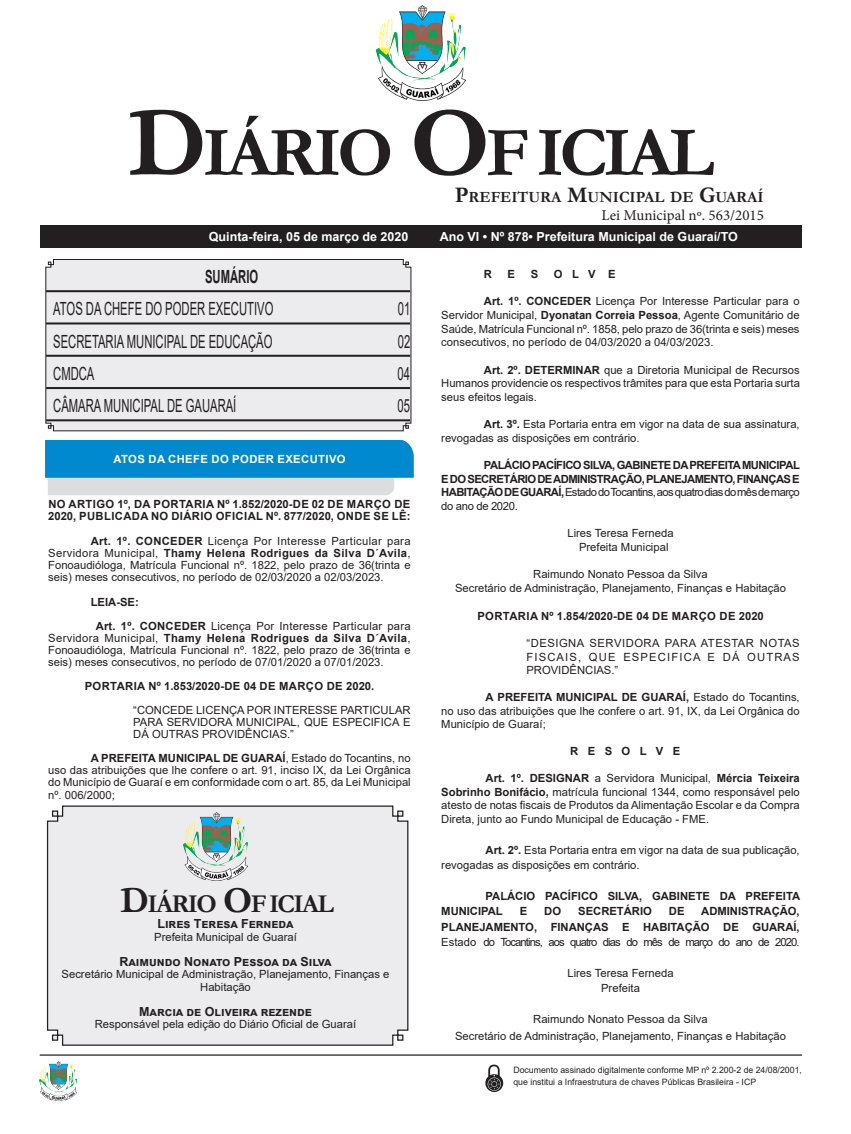
<style>
.page{position:relative;width:851px;height:1134px;background:#fff}
.page>*{position:absolute;margin:0;border:0;box-sizing:border-box;transform-origin:0 0}
.CORPO_DE_TEXTO{font:700 70.88px "Garamond";letter-spacing:-.06em;color:#231f20}
.CORPO_DE_TEXTO-2{font:700 25.88px "Garamond";letter-spacing:-.06em;color:#231f20}
.Nome_Secretário{font:18.12px "Arial";color:#231f20;scale:.62 1}
.Nome_Secretário-2{font:700 18.12px "Arial";color:#231f20;scale:.62 1}
.CORPO_DE_TEXTO-3{font:700 15.62px "Garamond";color:#231f20}
.t1{font:15px "Minion Pro";color:#231f20}
.t2{font:700 12.5px "Arial";color:#fff}
.Assinatura{font:700 12.5px "Arial";color:#231f20}
.CORPO_DE_TEXTO-4{font:11.25px/12.1px "Arial";color:#231f20;text-align:justify}
.Corpo_de_texto{font:11.25px/13.5px "Arial";color:#231f20;text-align:justify}
.Assinatura-2{font:11.25px/12.5px "Arial";color:#231f20;text-align:center}
.CORPO_DE_TEXTO-5{font:700 11.25px/13.6px "Arial";letter-spacing:-.05em;color:#231f20;text-align:justify}
.TITULOS{font:700 11.25px/12.5px "Arial";letter-spacing:.035em;color:#231f20}
.EMENTA{font:11.25px/12px "Arial";color:#231f20;text-align:justify}
.Corpo_de_texto-2{font:700 11.25px/15.4px "Arial";color:#231f20}
.Chancela2{font:700 11.25px "Arial";letter-spacing:.035em;color:#fff}
.CORPO_DE_TEXTO-6{font:8.75px/12.5px "Arial";color:#231f20}
.s1{font-size:101.25px}
.s2{font-size:22.38px}
.s3{font-weight:700}
.s4{font-size:36.88px}
.s5{font-weight:400}
</style>
<div class="page">
<div style="left:40px;top:225px;width:761px;height:22px;background:#231f20"></div>
<svg style="left:45px;top:440px;width:368px;height:55px;background:#46a4d4"></svg>
<hr style="left:40px;top:1054px;width:761px;height:2px;background:#231f20">
<img style="left:376px;top:5px;width:89px;height:95px">
<img style="left:40px;top:1061px;width:37px;height:39px">
<svg style="left:485px;top:1065px;width:18px;height:27px"></svg>
<div style="left:46px;top:805px;width:363px;height:241px;background:#ececee"></div>
<img style="left:183px;top:812px;width:64px;height:68px">
<svg style="left:45px;top:259px;width:366px;height:172px;background:#dddcde"></svg>
<p class="CORPO_DE_TEXTO" style="left:128px;top:105px;width:587px"><span class="s1">D</span>IÁRIO <span class="s1">O</span>F ICIAL</p>
<p class="CORPO_DE_TEXTO-3" style="left:455px;top:186px;width:310px"><span class="s2">P</span>REFEITURA <span class="s2">M</span>UNICIPAL DE <span class="s2">G</span>UARAÍ</p>
<p class="t1" style="left:601px;top:205px;width:164px">Lei Municipal nº. 563/2015</p>
<p class="t2" style="left:209px;top:228px;width:201px">Quinta-feira, 05 de março de 2020</p>
<p class="t2" style="left:439px;top:228px;width:299px">Ano VI • Nº 878• Prefeitura Municipal de Guaraí/TO</p>
<p class="Nome_Secretário-2" style="left:205px;top:264px;width:87px">SUMÁRIO</p>
<p class="Nome_Secretário" style="left:53px;top:297px;width:357px">ATOS DA CHEFE DO PODER EXECUTIVO</p>
<p class="Nome_Secretário" style="left:398px;top:297px;width:22px">01</p>
<p class="Nome_Secretário" style="left:53px;top:329px;width:355px">SECRETARIA MUNICIPAL DE EDUCAÇÃO</p>
<p class="Nome_Secretário" style="left:397px;top:329px;width:22px">02</p>
<p class="Nome_Secretário" style="left:53px;top:361px;width:68px">CMDCA</p>
<p class="Nome_Secretário" style="left:397px;top:361px;width:22px">04</p>
<p class="Nome_Secretário" style="left:53px;top:393px;width:297px">CÂMARA MUNICIPAL DE GAUARAÍ</p>
<p class="Nome_Secretário" style="left:397px;top:393px;width:22px">05</p>
<p class="Chancela2" style="left:113px;top:451px;width:233px">ATOS DA CHEFE DO PODER EXECUTIVO</p>
<p class="TITULOS" style="left:48px;top:498px;width:364px">NO ARTIGO 1º, DA PORTARIA Nº 1.852/2020-DE 02 DE MARÇO DE<br>2020, PUBLICADA NO DIÁRIO OFICIAL Nº. 877/2020, ONDE SE LÊ:</p>
<p class="CORPO_DE_TEXTO-4" style="left:48px;top:535px;width:364px;text-indent:43px"><span class="s3">Art. 1º. CONCEDER</span> Licença Por Interesse Particular para Servidora Municipal, <span class="s3">Thamy Helena Rodrigues da Silva D´Avila</span>, Fonoaudióloga, Matrícula Funcional nº. 1822, pelo prazo de 36(trinta e seis) meses consecutivos, no período de 02/03/2020 a 02/03/2023.</p>
<p class="CORPO_DE_TEXTO-5" style="left:91px;top:595px;width:50px">LEIA-SE:</p>
<p class="CORPO_DE_TEXTO-4" style="left:48px;top:620px;width:364px;text-indent:47px"><span class="s3">Art. 1º. CONCEDER</span> Licença Por Interesse Particular para Servidora Municipal, <span class="s3">Thamy Helena Rodrigues da Silva D´Avila</span>, Fonoaudióloga, Matrícula Funcional nº. 1822, pelo prazo de 36(trinta e seis) meses consecutivos, no período de 07/01/2020 a 07/01/2023.</p>
<p class="TITULOS" style="left:85px;top:680px;width:291px">PORTARIA Nº 1.853/2020-DE 04 DE MARÇO DE 2020.</p>
<p class="EMENTA" style="left:133px;top:704px;width:279px">“CONCEDE LICENÇA POR INTERESSE PARTICULAR PARA SERVIDORA MUNICIPAL, QUE ESPECIFICA E DÁ OUTRAS PROVIDÊNCIAS.”</p>
<p class="CORPO_DE_TEXTO-4" style="left:48px;top:752px;width:364px;text-indent:43px"><span class="s3">A PREFEITA MUNICIPAL DE GUARAÍ</span>, Estado do Tocantins, no uso das atribuições que lhe confere o art. 91, inciso IX, da Lei Orgânica do Município de Guaraí e em conformidade com o art. 85, da Lei Municipal nº. 006/2000;</p>
<p class="CORPO_DE_TEXTO-2" style="left:120px;top:886px;width:215px"><span class="s4">D</span>IÁRIO <span class="s4">O</span>F ICIAL</p>
<p class="Assinatura" style="left:157px;top:915px;width:137px">Lires Teresa Ferneda</p>
<p class="Assinatura-2" style="left:154px;top:930px;width:144px">Prefeita Municipal de Guaraí</p>
<p class="Assinatura" style="left:119px;top:952px;width:213px">Raimundo Nonato Pessoa da Silva</p>
<p class="Assinatura-2" style="left:62px;top:968px;width:329px">Secretário Municipal de Administração, Planejamento, Finanças e<br>Habitação</p>
<p class="Assinatura" style="left:139px;top:1002px;width:174px">Marcia de Oliveira rezende</p>
<p class="Assinatura-2" style="left:95px;top:1018px;width:263px">Responsável pela edição do Diário Oficial de Guaraí</p>
<p class="CORPO_DE_TEXTO-5" style="left:484px;top:267px;width:10px">R</p>
<p class="CORPO_DE_TEXTO-5" style="left:507px;top:267px;width:9px">E</p>
<p class="CORPO_DE_TEXTO-5" style="left:530px;top:267px;width:9px">S</p>
<p class="CORPO_DE_TEXTO-5" style="left:554px;top:267px;width:63px">O L V E</p>
<p class="CORPO_DE_TEXTO-4" style="left:441px;top:295px;width:360px;line-height:13.6px;text-indent:43px"><span class="s3">Art. 1º. CONCEDER</span> Licença Por Interesse Particular para o Servidor Municipal, <span class="s3">Dyonatan Correia Pessoa</span>, Agente Comunitário de Saúde, Matrícula Funcional nº. 1858, pelo prazo de 36(trinta e seis) meses consecutivos, no período de 04/03/2020 a 04/03/2023.</p>
<p class="CORPO_DE_TEXTO-4" style="left:441px;top:363px;width:360px;line-height:13.6px;text-indent:43px"><span class="s3">Art. 2º. DETERMINAR</span> que a Diretoria Municipal de Recursos Humanos providencie os respectivos trâmites para que esta Portaria surta seus efeitos legais.</p>
<p class="CORPO_DE_TEXTO-4" style="left:441px;top:417px;width:360px;line-height:13.6px;text-indent:43px"><span class="s3">Art. 3º.</span> Esta Portaria entra em vigor na data de sua assinatura, revogadas as disposições em contrário.</p>
<p class="CORPO_DE_TEXTO-5" style="left:441px;top:458px;width:360px;text-indent:43px">PALÁCIO PACÍFICO SILVA, GABINETE DA PREFEITA MUNICIPAL E DO SECRETÁRIO DE ADMINISTRAÇÃO, PLANEJAMENTO, FINANÇAS E HABITAÇÃO DE GUARAÍ, <span class="s5">Estado do Tocantins, aos quatro dias do mês de março do ano de 2020.</span></p>
<p class="Assinatura-2" style="left:567px;top:527px;width:108px">Lires Teresa Ferneda</p>
<p class="Assinatura-2" style="left:579px;top:540px;width:91px">Prefeita Municipal</p>
<p class="Assinatura-2" style="left:533px;top:568px;width:176px">Raimundo Nonato Pessoa da Silva</p>
<p class="Assinatura-2" style="left:455px;top:581px;width:332px">Secretário de Administração, Planejamento, Finanças e Habitação</p>
<p class="TITULOS" style="left:477px;top:610px;width:288px">PORTARIA Nº 1.854/2020-DE 04 DE MARÇO DE 2020</p>
<p class="EMENTA" style="left:526px;top:636px;width:275px;line-height:13.6px">“DESIGNA SERVIDORA PARA ATESTAR NOTAS FISCAIS, QUE ESPECIFICA E DÁ OUTRAS PROVIDÊNCIAS.”</p>
<p class="Corpo_de_texto" style="left:441px;top:691px;width:360px;text-indent:44px"><span class="s3">A PREFEITA MUNICIPAL DE GUARAÍ,</span> Estado do Tocantins, no uso das atribuições que lhe confere o art. 91, IX, da Lei Orgânica do Município de Guaraí;</p>
<p class="Corpo_de_texto-2" style="left:570px;top:744px;width:111px">R E S O L V E</p>
<p class="Corpo_de_texto" style="left:441px;top:772px;width:360px;text-indent:44px"><span class="s3">Art. 1º. DESIGNAR</span> a Servidora Municipal, <span class="s3">Mércia Teixeira Sobrinho Bonifácio,</span> matrícula funcional 1344, como responsável pelo atesto de notas fiscais de Produtos da Alimentação Escolar e da Compra Direta, junto ao Fundo Municipal de Educação - FME.</p>
<p class="Corpo_de_texto" style="left:441px;top:842px;width:360px;line-height:15.4px;text-indent:44px"><span class="s3">Art. 2º.</span> Esta Portaria entra em vigor na data de sua publicação, revogadas as disposições em contrário.</p>
<p class="Corpo_de_texto-2" style="left:441px;top:888px;width:360px;text-indent:44px">PALÁCIO PACÍFICO SILVA, GABINETE DA PREFEITA<br>MUNICIPAL</p>
<p class="Corpo_de_texto-2" style="left:519px;top:904px;width:9px">E</p>
<p class="Corpo_de_texto-2" style="left:544px;top:904px;width:18px">DO</p>
<p class="Corpo_de_texto-2" style="left:578px;top:904px;width:75px">SECRETÁRIO</p>
<p class="Corpo_de_texto-2" style="left:668px;top:904px;width:17px">DE</p>
<p class="Corpo_de_texto" style="left:441px;top:904px;width:360px;line-height:15.4px;text-indent:260px"><span class="s3">ADMINISTRAÇÃO, PLANEJAMENTO, FINANÇAS E HABITAÇÃO DE GUARAÍ, </span>Estado do Tocantins, aos quatro dias do mês de março do ano de 2020.</p>
<p class="Assinatura-2" style="left:567px;top:967px;width:108px">Lires Teresa Ferneda</p>
<p class="Assinatura-2" style="left:601px;top:982px;width:40px">Prefeita</p>
<p class="Assinatura-2" style="left:533px;top:1013px;width:176px">Raimundo Nonato Pessoa da Silva</p>
<p class="Assinatura-2" style="left:455px;top:1030px;width:332px">Secretário de Administração, Planejamento, Finanças e Habitação</p>
<p class="CORPO_DE_TEXTO-6" style="left:513px;top:1063px;width:290px">Documento assinado digitalmente conforme MP nº 2.200-2 de 24/08/2001, que institui a Infraestrutura de chaves Públicas Brasileira - ICP</p>
</div>
